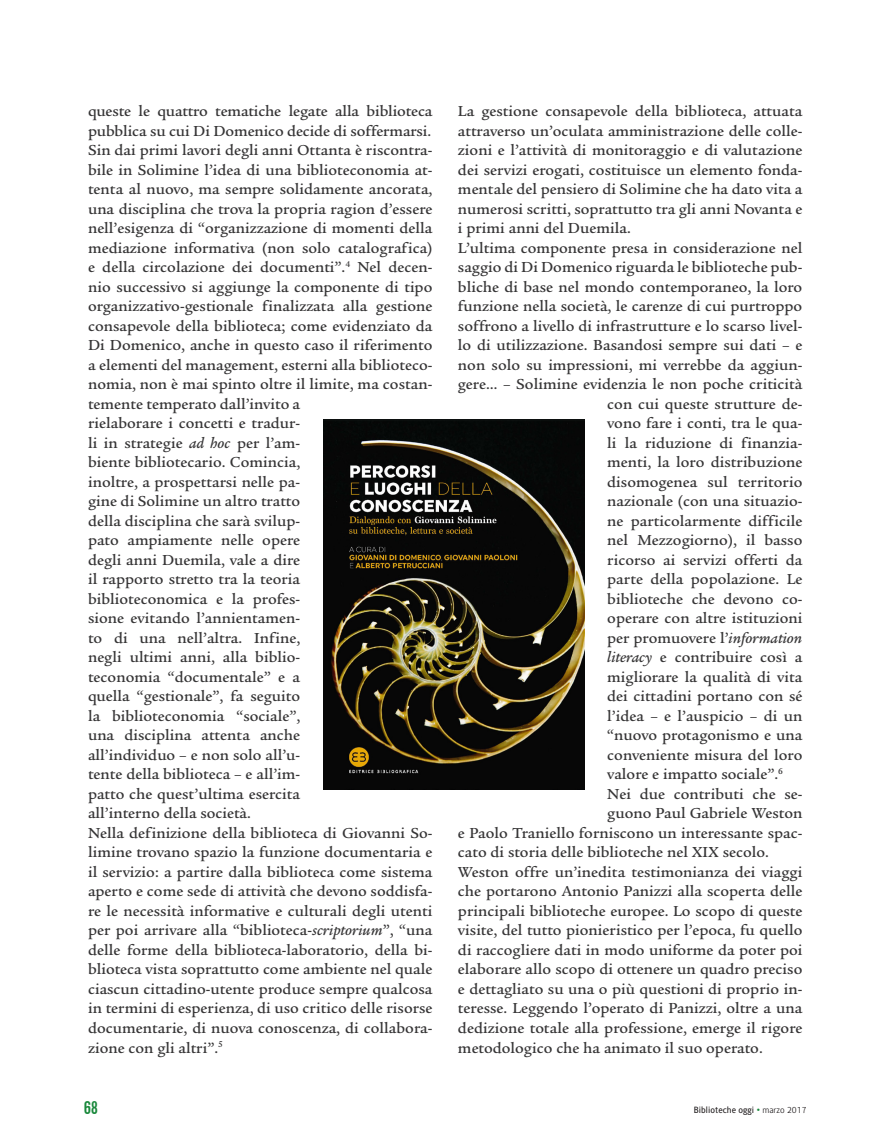
<style>
.page{position:relative;width:892px;height:1148px;background:#fff}
.page>*{position:absolute;margin:0;border:0;box-sizing:border-box;transform-origin:0 0}
.t1{font:18px "Alternate Gothic No 2 BT";color:#19883b}
.testi_-_rubriche-1Co{font:500 15.75px/19.5px "Legacy Ser ITC";color:#363536;text-align:justify}
.t2{font:9px "Alber";color:#231f20}
.s1{font-style:italic}
.s2{font-weight:700;font-style:italic;color:#19883b}
.s3{font-weight:300}
</style>
<div class="page">
<img style="left:323px;top:420px;width:261px;height:369px">
<p class="testi_-_rubriche-1Co" style="left:88px;top:102px;width:346px">queste le quattro tematiche legate alla biblioteca pubblica su cui Di Domenico decide di soffermarsi.</p>
<p class="testi_-_rubriche-1Co" style="left:88px;top:141px;width:346px;text-align:left">Sin dai primi lavori degli anni Ottanta è riscontra&shy;bile in Solimine l’idea di una biblioteconomia at&shy;tenta al nuovo, ma sempre solidamente ancorata, una disciplina che trova la propria ragion d’essere nell’esigenza di “organizzazione di momenti della mediazione informativa (non solo catalografica) e della circolazione dei documenti”.<sup>4</sup> Nel decen&shy;nio successivo si aggiunge la componente di tipo organizzativo-gestionale finalizzata alla gestione consapevole della biblioteca; come evidenziato da Di Domenico, anche in questo caso il riferimento a elementi del management, esterni alla biblioteco&shy;nomia, non è mai spinto oltre il limite, ma costan&shy;temente temperato dall’invito a<br>rielaborare i concetti e tradur-<br>li in strategie <span class="s1">ad hoc</span> per l’am-<br>biente bibliotecario. Comincia,<br>inoltre, a prospettarsi nelle pa-<br>gine di Solimine un altro tratto<br>della disciplina che sarà svilup-<br>pato ampiamente nelle opere<br>degli anni Duemila, vale a dire<br>il rapporto stretto tra la teoria<br>biblioteconomica e la profes-<br>sione evitando l’annientamen-<br>to di una nell’altra. Infine,<br>negli ultimi anni, alla biblio-<br>teconomia “documentale” e a<br>quella “gestionale”, fa seguito<br>la biblioteconomia “sociale”,<br>una disciplina attenta anche<br>all’individuo – e non solo all’u-<br>tente della biblioteca – e all’im-<br>patto che quest’ultima esercita<br>all’interno della società.</p>
<p class="testi_-_rubriche-1Co" style="left:88px;top:823px;width:346px">Nella definizione della biblioteca di Giovanni So&shy;limine trovano spazio la funzione documentaria e il servizio: a partire dalla biblioteca come sistema aperto e come sede di attività che devono soddisfa&shy;re le necessità informative e culturali degli utenti per poi arrivare alla “biblioteca-<span class="s1">scriptorium</span>”, “una delle forme della biblioteca-laboratorio, della bi&shy;blioteca vista soprattutto come ambiente nel quale ciascun cittadino-utente produce sempre qualcosa in termini di esperienza, di uso critico delle risorse documentarie, di nuova conoscenza, di collabora&shy;zione con gli altri”.<sup>5</sup></p>
<p class="testi_-_rubriche-1Co" style="left:458px;top:102px;width:346px">La gestione consapevole della biblioteca, attuata attraverso un’oculata amministrazione delle colle&shy;zioni e l’attività di monitoraggio e di valutazione dei servizi erogati, costituisce un elemento fonda&shy;mentale del pensiero di Solimine che ha dato vita a numerosi scritti, soprattutto tra gli anni Novanta e i primi anni del Duemila.</p>
<p class="testi_-_rubriche-1Co" style="left:458px;top:238px;width:346px">L’ultima componente presa in considerazione nel</p>
<p class="testi_-_rubriche-1Co" style="left:458px;top:258px;width:346px">saggio di Di Domenico riguarda le biblioteche pub-</p>
<p class="testi_-_rubriche-1Co" style="left:458px;top:277px;width:346px">bliche di base nel mondo contemporaneo, la loro</p>
<p class="testi_-_rubriche-1Co" style="left:458px;top:297px;width:346px">funzione nella società, le carenze di cui purtroppo</p>
<p class="testi_-_rubriche-1Co" style="left:458px;top:316px;width:346px">soffrono a livello di infrastrutture e lo scarso livel-</p>
<p class="testi_-_rubriche-1Co" style="left:458px;top:336px;width:346px">lo di utilizzazione. Basandosi sempre sui dati – e</p>
<p class="testi_-_rubriche-1Co" style="left:458px;top:355px;width:346px">non solo su impressioni, mi verrebbe da aggiun-</p>
<p class="testi_-_rubriche-1Co" style="left:458px;top:375px;width:346px">gere… – Solimine evidenzia le non poche criticità</p>
<p class="testi_-_rubriche-1Co" style="left:607px;top:394px;width:197px">con cui queste strutture de-</p>
<p class="testi_-_rubriche-1Co" style="left:607px;top:414px;width:197px">vono fare i conti, tra le qua-</p>
<p class="testi_-_rubriche-1Co" style="left:607px;top:433px;width:197px">li la riduzione di finanzia-</p>
<p class="testi_-_rubriche-1Co" style="left:607px;top:453px;width:197px">menti, la loro distribuzione</p>
<p class="testi_-_rubriche-1Co" style="left:607px;top:472px;width:197px">disomogenea sul territorio</p>
<p class="testi_-_rubriche-1Co" style="left:607px;top:492px;width:197px">nazionale (con una situazio-</p>
<p class="testi_-_rubriche-1Co" style="left:607px;top:511px;width:197px">ne particolarmente difficile</p>
<p class="testi_-_rubriche-1Co" style="left:607px;top:531px;width:197px">nel Mezzogiorno), il basso</p>
<p class="testi_-_rubriche-1Co" style="left:607px;top:550px;width:197px">ricorso ai servizi offerti da</p>
<p class="testi_-_rubriche-1Co" style="left:607px;top:570px;width:197px">parte della popolazione. Le</p>
<p class="testi_-_rubriche-1Co" style="left:607px;top:589px;width:197px">biblioteche che devono co-</p>
<p class="testi_-_rubriche-1Co" style="left:607px;top:609px;width:197px">operare con altre istituzioni</p>
<p class="testi_-_rubriche-1Co" style="left:607px;top:628px;width:197px">per promuovere l’<span class="s1">information</span></p>
<p class="testi_-_rubriche-1Co" style="left:607px;top:648px;width:197px"><span class="s1">literacy</span> e contribuire così a</p>
<p class="testi_-_rubriche-1Co" style="left:607px;top:667px;width:197px">migliorare la qualità di vita</p>
<p class="testi_-_rubriche-1Co" style="left:607px;top:687px;width:197px">dei cittadini portano con sé</p>
<p class="testi_-_rubriche-1Co" style="left:607px;top:706px;width:197px">l’idea – e l’auspicio – di un</p>
<p class="testi_-_rubriche-1Co" style="left:607px;top:726px;width:197px">“nuovo protagonismo e una</p>
<p class="testi_-_rubriche-1Co" style="left:607px;top:745px;width:197px">conveniente misura del loro</p>
<p class="testi_-_rubriche-1Co" style="left:607px;top:765px;width:177px">valore e impatto sociale”.<sup>6</sup></p>
<p class="testi_-_rubriche-1Co" style="left:607px;top:784px;width:197px">Nei due contributi che se-</p>
<p class="testi_-_rubriche-1Co" style="left:607px;top:804px;width:197px">guono Paul Gabriele Weston</p>
<p class="testi_-_rubriche-1Co" style="left:458px;top:823px;width:346px">e Paolo Traniello forniscono un interessante spac-</p>
<p class="testi_-_rubriche-1Co" style="left:458px;top:843px;width:313px">cato di storia delle biblioteche nel XIX secolo.</p>
<p class="testi_-_rubriche-1Co" style="left:458px;top:862px;width:346px">Weston offre un’inedita testimonianza dei viaggi che portarono Antonio Panizzi alla scoperta delle principali biblioteche europee. Lo scopo di queste visite, del tutto pionieristico per l’epoca, fu quello di raccogliere dati in modo uniforme da poter poi elaborare allo scopo di ottenere un quadro preciso e dettagliato su una o più questioni di proprio in&shy;teresse. Leggendo l’operato di Panizzi, oltre a una dedizione totale alla professione, emerge il rigore metodologico che ha animato il suo operato.</p>
<p class="t1" style="left:84px;top:1097px;width:16px">68</p>
<p class="t2" style="left:694px;top:1104px;width:114px">Biblioteche oggi <span class="s2">•</span> <span class="s3">marzo 2017</span></p>
</div>
